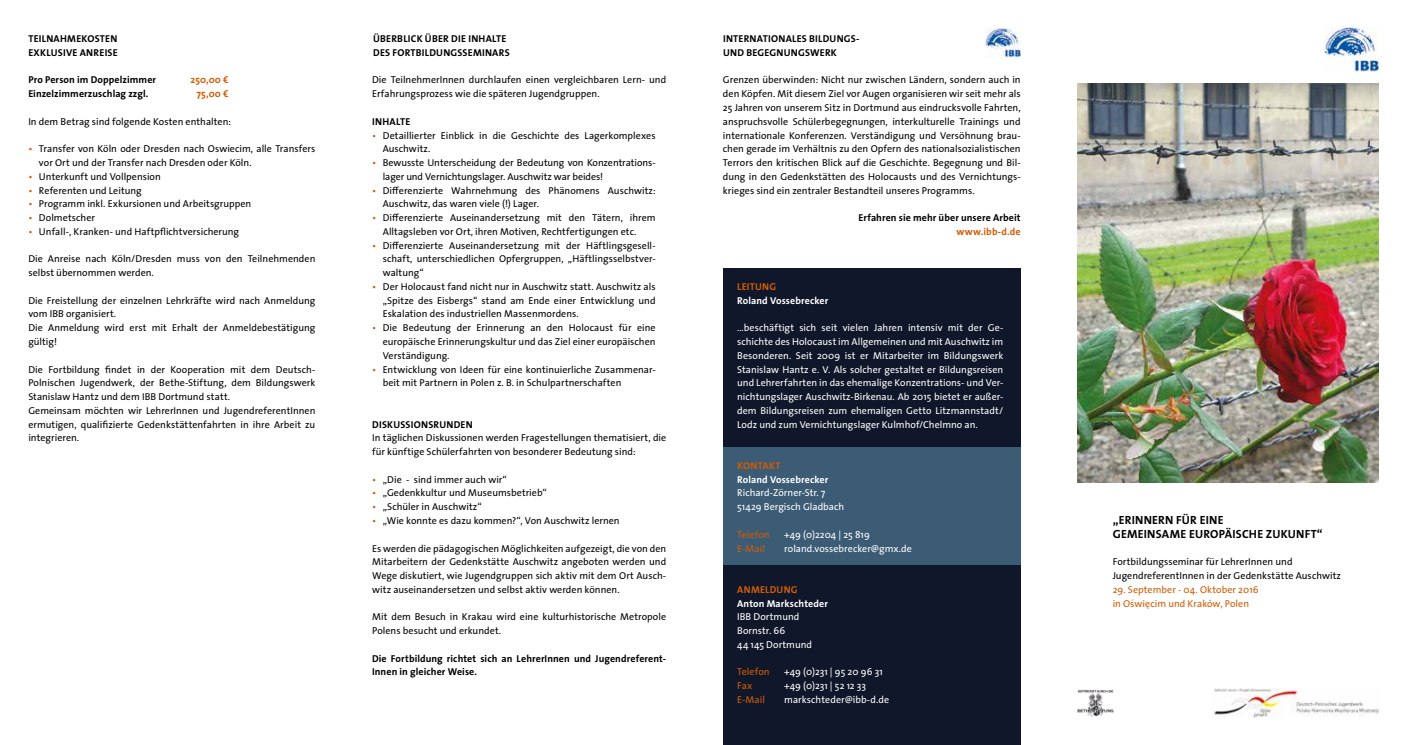
<style>
.page{position:relative;width:1407px;height:745px;background:#fff}
.page>*{position:absolute;margin:0;border:0;box-sizing:border-box;transform-origin:0 0}
.t1{font:700 11.88px/13.8px "The Sans";letter-spacing:.02em;color:#000}
.t2{font:10px/13.8px "The Sans";letter-spacing:.005em;color:#000}
.t3{font:10px/13.8px "The Sans";letter-spacing:.005em;color:#fff}
.t4{font:700 10px/13.8px "The Sans";letter-spacing:.015em;color:#000}
.t5{font:10px/13.8px "The Sans";letter-spacing:.005em;color:#d15c05}
.t6{font:700 10px "The Sans";letter-spacing:.01em;color:#fff}
.t7{font:700 10px/13.8px "The Sans";letter-spacing:.025em;color:#d15c05;text-align:center}
</style>
<div class="page">
<img style="left:1077px;top:83px;width:301px;height:399px">
<img style="left:985px;top:28px;width:35px;height:29px">
<img style="left:1325px;top:28px;width:53px;height:44px">
<div style="left:723px;top:268px;width:297px;height:476px;background:#11172a"></div>
<div style="left:723px;top:447px;width:297px;height:118px;background:#3c5b74"></div>
<img style="left:1214px;top:688px;width:165px;height:29px">
<img style="left:1077px;top:689px;width:36px;height:27px">
<p class="t4" style="left:28px;top:32px;width:91px">TEILNAHMEKOSTEN<br>EXKLUSIVE ANREISE</p>
<p class="t4" style="left:373px;top:32px;width:138px">ÜBERBLICK ÜBER DIE INHALTE<br>DES FORTBILDUNGSSEMINARS</p>
<p class="t4" style="left:28px;top:73px;width:129px">Pro Person im Doppelzimmer<br>Einzelzimmerzuschlag zzgl.</p>
<p class="t2" style="left:28px;top:114px;width:204px">In dem Betrag sind folgende Kosten enthalten:</p>
<p class="t2" style="left:39px;top:142px;width:278px">Transfer von Köln oder Dresden nach Oswiecim, alle Transfers vor Ort und der Transfer nach Dresden oder Köln.<br>Unterkunft und Vollpension<br>Referenten und Leitung<br>Programm inkl. Exkursionen und Arbeitsgruppen<br>Dolmetscher<br>Unfall-, Kranken- und Haftpflichtversicherung</p>
<p class="t2" style="left:28px;top:252px;width:289px">Die Anreise nach Köln/Dresden muss von den Teilnehmenden selbst übernommen werden.</p>
<p class="t2" style="left:28px;top:293px;width:288px">Die Freistellung der einzelnen Lehrkräfte wird nach Anmeldung vom IBB organisiert.<br>Die Anmeldung wird erst mit Erhalt der Anmeldebestätigung gültig!</p>
<p class="t2" style="left:28px;top:362px;width:289px">Die Fortbildung findet in der Kooperation mit dem Deutsch-Polnischen Jugendwerk, der Bethe-Stiftung, dem Bildungswerk Stanislaw Hantz und dem IBB Dortmund statt.<br>Gemeinsam möchten wir LehrerInnen und JugendreferentInnen ermutigen, qualifizierte Gedenkstättenfahrten in ihre Arbeit zu integrieren.</p>
<p class="t7" style="left:190px;top:73px;width:40px">250,00 €<br>75,00 €</p>
<p class="t5" style="left:28px;top:142px;width:6px">•</p>
<p class="t5" style="left:28px;top:169px;width:6px;text-align:justify">• • • • •</p>
<p class="t2" style="left:372px;top:73px;width:296px">Die TeilnehmerInnen durchlaufen einen vergleichbaren Lern- und<br>Erfahrungsprozess wie die späteren Jugendgruppen.</p>
<p class="t4" style="left:372px;top:114px;width:40px">INHALTE</p>
<p class="t2" style="left:383px;top:128px;width:274px">Detaillierter Einblick in die Geschichte des Lagerkomplexes Auschwitz.<br>Bewusste Unterscheidung der Bedeutung von Konzentrations&shy;lager und Vernichtungslager. Auschwitz war beides!<br>Differenzierte Wahrnehmung des Phänomens Auschwitz:<br>Auschwitz, das waren viele (!) Lager.<br>Differenzierte Auseinandersetzung mit den Tätern, ihrem Alltagsleben vor Ort, ihren Motiven, Rechtfertigungen etc.<br>Differenzierte Auseinandersetzung mit der Häftlingsgesell&shy;schaft, unterschiedlichen Opfergruppen, „Häftlingsselbstver&shy;waltung“<br>Der Holocaust fand nicht nur in Auschwitz statt. Auschwitz als „Spitze des Eisbergs“ stand am Ende einer Entwicklung und Eskalation des industriellen Massenmordens.<br>Die Bedeutung der Erinnerung an den Holocaust für eine europäische Erinnerungskultur und das Ziel einer europäischen Verständigung.<br>Entwicklung von Ideen für eine kontinuierliche Zusammenar&shy;beit mit Partnern in Polen z. B. in Schulpartnerschaften</p>
<p class="t4" style="left:372px;top:417px;width:102px">DISKUSSIONSRUNDEN</p>
<p class="t2" style="left:372px;top:430px;width:296px">In täglichen Diskussionen werden Fragestellungen thematisiert, die für künftige Schülerfahrten von besonderer Bedeutung sind:</p>
<p class="t2" style="left:383px;top:472px;width:238px">„Die - sind immer auch wir“<br>„Gedenkkultur und Museumsbetrieb“<br>„Schüler in Auschwitz“<br>„Wie konnte es dazu kommen?“, Von Auschwitz lernen</p>
<p class="t2" style="left:372px;top:540px;width:296px;text-align:justify">Es werden die pädagogischen Möglichkeiten aufgezeigt, die von den Mitarbeitern der Gedenkstätte Auschwitz angeboten werden und Wege diskutiert, wie Jugendgruppen sich aktiv mit dem Ort Ausch&shy;witz auseinandersetzen und selbst aktiv werden können.</p>
<p class="t2" style="left:372px;top:609px;width:296px">Mit dem Besuch in Krakau wird eine kulturhistorische Metropole<br>Polens besucht und erkundet.</p>
<p class="t4" style="left:372px;top:650px;width:296px">Die Fortbildung richtet sich an LehrerInnen und Jugendreferent-<br>Innen in gleicher Weise.</p>
<p class="t5" style="left:372px;top:128px;width:6px">•</p>
<p class="t5" style="left:372px;top:155px;width:6px">•</p>
<p class="t5" style="left:372px;top:183px;width:6px">•</p>
<p class="t5" style="left:372px;top:210px;width:6px">•</p>
<p class="t5" style="left:372px;top:238px;width:6px">•</p>
<p class="t5" style="left:372px;top:279px;width:6px">•</p>
<p class="t5" style="left:372px;top:320px;width:6px">•</p>
<p class="t5" style="left:372px;top:362px;width:6px">•</p>
<p class="t5" style="left:372px;top:472px;width:6px;text-align:justify">• • • •</p>
<p class="t4" style="left:723px;top:32px;width:138px">INTERNATIONALES BILDUNGS-<br>UND BEGEGNUNGSWERK</p>
<p class="t2" style="left:723px;top:73px;width:299px;text-align:justify">Grenzen überwinden: Nicht nur zwischen Ländern, sondern auch in den Köpfen. Mit diesem Ziel vor Augen organisieren wir seit mehr als 25 Jahren von unserem Sitz in Dortmund aus eindrucksvolle Fahrten, anspruchsvolle Schülerbegegnungen, interkulturelle Trainings und internationale Konferenzen. Verständigung und Versöhnung brau&shy;chen gerade im Verhältnis zu den Opfern des nationalsozialistischen Terrors den kritischen Blick auf die Geschichte. Begegnung und Bil&shy;dung in den Gedenkstätten des Holocausts und des Vernichtungs&shy;krieges sind ein zentraler Bestandteil unseres Programms.</p>
<p class="t4" style="left:858px;top:210px;width:164px">Erfahren sie mehr über unsere Arbeit</p>
<p class="t7" style="left:956px;top:224px;width:66px">www.ibb-d.de</p>
<p class="t7" style="left:737px;top:279px;width:40px">LEITUNG</p>
<p class="t6" style="left:737px;top:292px;width:93px">Roland Vossebrecker</p>
<p class="t3" style="left:737px;top:320px;width:268px;text-align:justify">…beschäftigt sich seit vielen Jahren intensiv mit der Ge&shy;schichte des Holocaust im Allgemeinen und mit Auschwitz im Besonderen. Seit 2009 ist er Mitarbeiter im Bildungswerk Stanislaw Hantz e. V. Als solcher gestaltet er Bildungsreisen und Lehrerfahrten in das ehemalige Konzentrations- und Ver&shy;nichtungslager Auschwitz-Birkenau. Ab 2015 bietet er außer&shy;dem Bildungsreisen zum ehemaligen Getto Litzmannstadt/ Lodz und zum Vernichtungslager Kulmhof/Chelmno an.</p>
<p class="t7" style="left:737px;top:458px;width:45px">KONTAKT</p>
<p class="t6" style="left:737px;top:470px;width:93px">Roland Vossebrecker</p>
<p class="t3" style="left:737px;top:485px;width:109px">Richard-Zörner-Str. 7<br>51429 Bergisch Gladbach</p>
<p class="t5" style="left:737px;top:527px;width:34px">Telefon<br>E-Mail</p>
<p class="t3" style="left:784px;top:527px;width:129px">+49 (0)2204 | 25 819 roland.vossebrecker@gmx.de</p>
<p class="t7" style="left:737px;top:582px;width:62px">ANMELDUNG</p>
<p class="t6" style="left:737px;top:594px;width:92px">Anton Markschteder</p>
<p class="t3" style="left:737px;top:609px;width:76px">IBB Dortmund<br>Bornstr. 66<br>44 145 Dortmund</p>
<p class="t5" style="left:737px;top:664px;width:34px">Telefon<br>Fax<br>E-Mail</p>
<p class="t3" style="left:784px;top:664px;width:106px">+49 (0)231 | 95 20 96 31 +49 (0)231 | 52 12 33 markschteder@ibb-d.de</p>
<p class="t1" style="left:1113px;top:512px;width:211px">„ERINNERN FÜR EINE<br>GEMEINSAME EUROPÄISCHE ZUKUNFT“</p>
<p class="t2" style="left:1112px;top:554px;width:230px">Fortbildungsseminar für LehrerInnen und<br>JugendreferentInnen in der Gedenkstätte Auschwitz</p>
<p class="t5" style="left:1112px;top:582px;width:147px">29. September - 04. Oktober 2016 in Oswiecim und Kraków, Polen</p>
</div>
